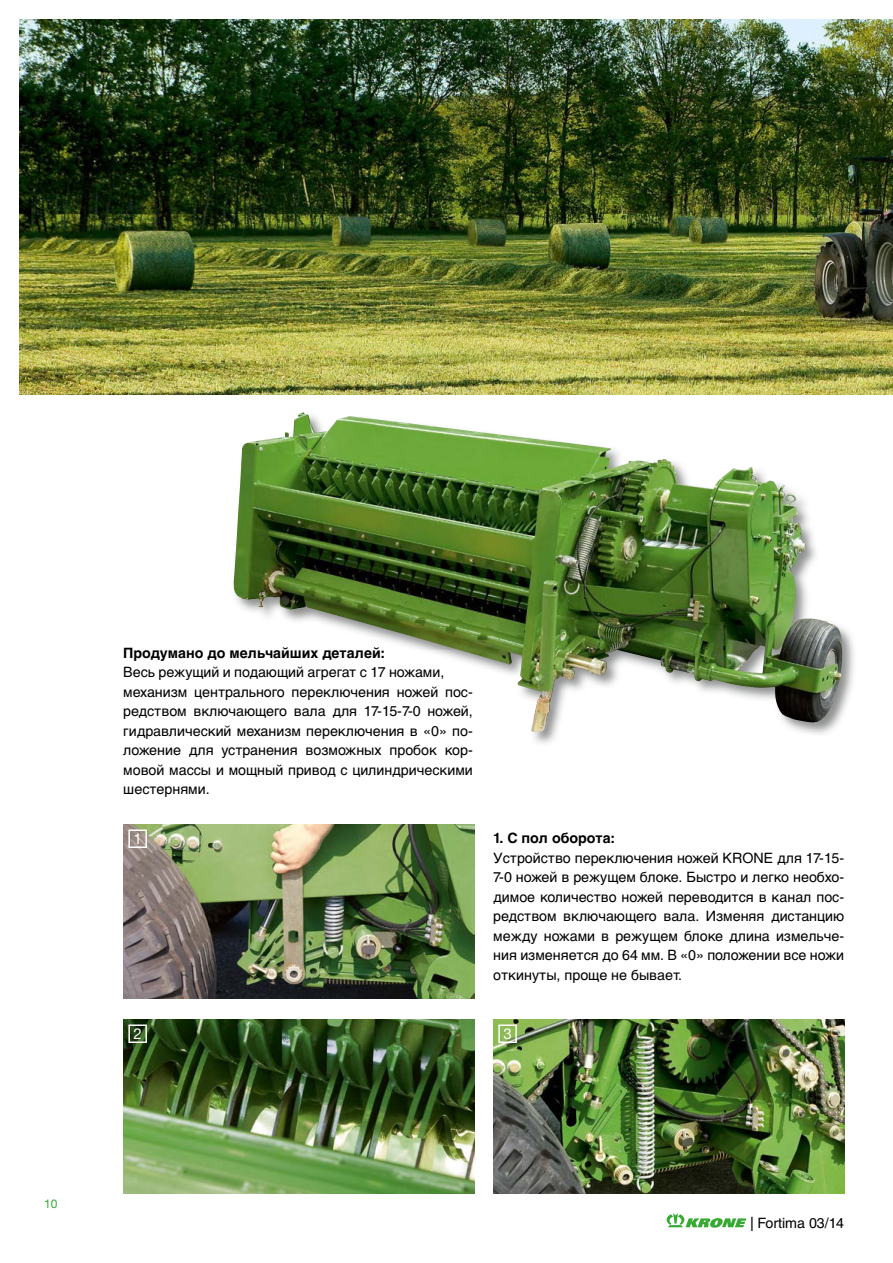
<style>
.page{position:relative;width:893px;height:1263px;background:#fff}
.page>*{position:absolute;margin:0;border:0;box-sizing:border-box;transform-origin:0 0}
.t1{font:15px "Helvetica Neue LT";color:#fff}
.t2{font:14.25px/19.5px "Helvetica LTCYR";color:#000;text-align:justify}
.t3{font:700 14.25px "Helvetica LTCYR";color:#000}
.t4{font:12px "Helvetica Neue LT";color:#38aa34}
</style>
<div class="page">
<img style="left:19px;top:19px;width:874px;height:376px">
<img style="left:233px;top:412px;width:621px;height:332px">
<img style="left:234px;top:414px;width:609px;height:318px">
<img style="left:123px;top:824px;width:351px;height:174px">
<img style="left:123px;top:1019px;width:351px;height:174px">
<img style="left:493px;top:1019px;width:351px;height:174px">
<svg style="left:128px;top:829px;width:19px;height:19px"></svg>
<svg style="left:128px;top:1024px;width:19px;height:19px"></svg>
<svg style="left:498px;top:1024px;width:19px;height:19px"></svg>
<svg style="left:666px;top:1213px;width:80px;height:15px"></svg>
<p class="t4" style="left:44px;top:1196px;width:15px">10</p>
<p class="t3" style="left:123px;top:645px;width:263px">Продумано до мельчайших деталей:</p>
<p class="t2" style="left:123px;top:662px;width:351px;text-align:left">Весь режущий и подающий агрегат с 17 ножами, механизм центрального переключения ножей пос&shy;редством включающего вала для 17-15-7-0 ножей, гидравлический механизм переключения в «0» по&shy;ложение для устранения возможных пробок кор&shy;мовой массы и мощный привод с цилиндрическими шестернями.</p>
<p class="t1" style="left:133px;top:830px;width:10px">1</p>
<p class="t3" style="left:493px;top:830px;width:123px">1. С пол оборота:</p>
<p class="t2" style="left:493px;top:848px;width:352px">Устройство переключения ножей KRONE для 17-15- 7-0 ножей в режущем блоке. Быстро и легко необхо&shy;димое количество ножей переводится в канал пос&shy;редством включающего вала. Изменяя дистанцию между ножами в режущем блоке длина измельче&shy;ния изменяется до 64 мм. В «0» положении все ножи откинуты, проще не бывает.</p>
<p class="t1" style="left:133px;top:1025px;width:10px">2</p>
<p class="t1" style="left:503px;top:1025px;width:10px">3</p>
<p class="t2" style="left:750px;top:1213px;width:95px">| Fortima 03/14</p>
</div>
